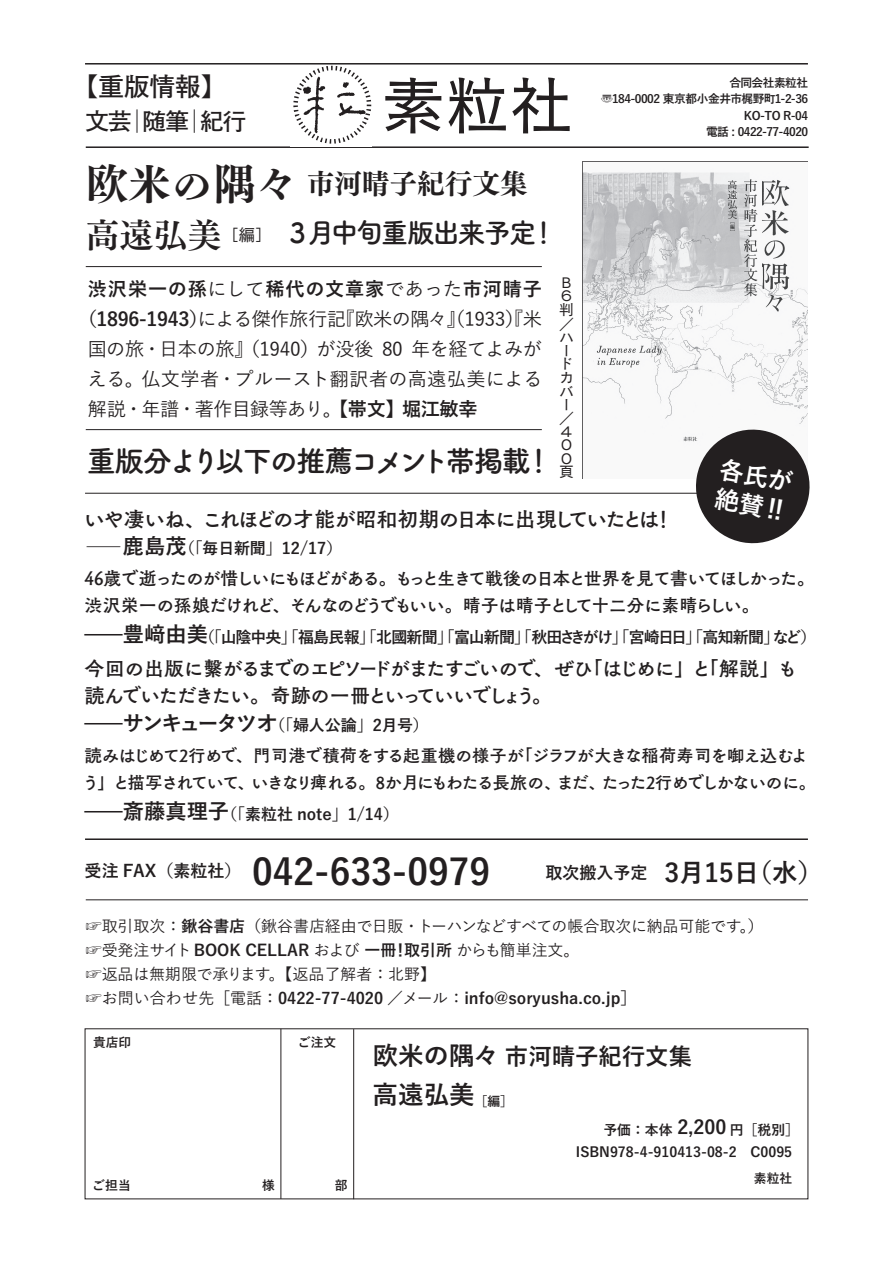
<style>
.page{position:relative;width:893px;height:1263px;background:#fff}
.page>*{position:absolute;margin:0;border:0;box-sizing:border-box;transform-origin:0 0}
.t1{font:63.75px "Cezanne Pro N M";color:#231f20}
.t2{font:700 36.15px "Yu Go";color:#231f20}
.t3{font:34.05px "Tsuku B Min Pr 6 N B";color:#231f20}
.t4{font:29.7px "Tsuku A Rd Gothic Std B";letter-spacing:-.115em;color:#231f20}
.t5{font:27.6px "Tsuku B Min Pr 6 N E";color:#231f20}
.t6{font:27.6px "Tsuku A Rd Gothic Std B";letter-spacing:-.08em;color:#231f20}
.t7{font:700 25.5px "Yu Go";color:#231f20}
.t8{font:25.5px "Toppan Bunkyu Gothic Pr 6 N DB";color:#231f20}
.t9{font:700 24.75px/29.5px "Yu Go";color:#fff}
.t10{font:700 23.4px "Yu Go";color:#231f20}
.t11{font:23.4px "Toppan Bunkyu Gothic Pr 6 N DB";color:#231f20}
.t12{font:21.3px "Tsuku Old Gothic Std B";letter-spacing:-.075em;color:#231f20}
.t13{font:20.25px/27px "Tsuku Old Gothic Std B";letter-spacing:-.1em;color:#231f20}
.t14{font:500 19.2px "Yu Go";letter-spacing:-.02em;color:#231f20}
.t15{font:500 19.2px "Yu Go";letter-spacing:.01em;color:#231f20}
.t16{font:700 19.2px "Yu Go";letter-spacing:.045em;color:#231f20}
.t17{font:18px/27px "Tsuku Old Gothic Std B";letter-spacing:-.09em;color:#231f20}
.t18{font:17.55px/27px "Tsuku Old Gothic Std B";letter-spacing:-.07em;color:#231f20}
.t19{font:500 15.9px/24px "Yu Go";letter-spacing:-.005em;color:#231f20}
.t20{font:700 15.9px "Yu Go";letter-spacing:-.045em;color:#231f20}
.t21{font:700 15.9px "Yu Go";color:#231f20}
.t22{font:14.85px/13.5px "Cezanne Pro N M";color:#231f20}
.t23{font:700 13.8px/21.8px "Yu Go";color:#231f20}
.t24{font:700 12.75px "Yu Go";color:#231f20}
.t25{font:700 11.7px/16.5px "Yu Go";letter-spacing:-.045em;color:#231f20;text-align:right}
.s1{font-size:42.45px}
.s2{font-weight:500}
.s3{font-weight:700}
.s4{font-size:19.2px}
.s5{font-size:21.3px}
.s6{font-family:"Tsuku Old Gothic Std B";font-weight:400;font-size:19.2px}
.s7{font-size:16.95px}
.s8{font-size:25.5px}
.s9{font-size:12.75px}
</style>
<div class="page">
<hr style="left:85px;top:63px;width:723px;height:2px;background:#231f20">
<hr style="left:85px;top:838px;width:723px;height:2px;background:#231f20">
<hr style="left:86px;top:146px;width:723px;height:2px;background:#231f20">
<hr style="left:86px;top:266px;width:456px;height:1px;background:#231f20">
<hr style="left:86px;top:429px;width:456px;height:1px;background:#231f20">
<hr style="left:85px;top:493px;width:723px;height:1px;background:#231f20">
<hr style="left:86px;top:899px;width:722px;height:1px;background:#231f20">
<img style="left:298px;top:73px;width:73px;height:66px">
<div style="left:293px;top:66px;width:78px;height:78px;border:4px dashed #231f20;border-radius:50%"></div>
<hr style="left:281px;top:1029px;width:1px;height:170px;background:#231f20">
<hr style="left:353px;top:1029px;width:1px;height:170px;background:#231f20">
<img style="left:582px;top:161px;width:226px;height:318px">
<svg style="left:691px;top:425px;width:119px;height:119px"></svg>
<h3 class="t8" style="left:73px;top:72px;width:155px">【重版情報】</h3>
<h3 class="t11" style="left:85px;top:108px;width:162px">文芸｜随筆｜紀行</h3>
<h1 class="t1" style="left:381px;top:65px;width:193px">素粒社</h1>
<p class="t25" style="left:601px;top:74px;width:209px">合同会社素粒社<br>〠184-0002 東京都小金井市梶野町1-2-36<br>KO-TO R-04<br>電話 : 0422-77-4020</p>
<h3 class="t5" style="left:86px;top:159px;width:443px"><span class="s1">欧米の隅々</span> 市河晴子紀行文集</h3>
<h3 class="t3" style="left:85px;top:205px;width:189px">高遠弘美<sup>［編］</sup></h3>
<h3 class="t6" style="left:290px;top:211px;width:269px">3月中旬重版出来予定！</h3>
<p class="t16" style="left:88px;top:278px;width:456px">渋沢栄一の孫<span class="s2">にして</span>稀代の文章家<span class="s2">であった</span>市河晴子</p>
<p class="t14" style="left:78px;top:301px;width:466px"><span class="s3">（1896-1943）</span>による傑作旅行記『欧米の隅々』（1933）『米</p>
<p class="t14" style="left:88px;top:331px;width:456px">国の旅・日本の旅』（1940）が没後 80 年を経てよみが</p>
<p class="t15" style="left:88px;top:361px;width:456px">える。仏文学者・プルースト翻訳者の高遠弘美による</p>
<p class="t14" style="left:88px;top:391px;width:391px">解説・年譜・著作目録等あり。<span class="s3">【帯文】堀江敏幸</span></p>
<p class="t22" style="left:559px;top:275px;width:16px">Ｂ<br>６判／ハードカバー／<br>４<br>０<br>０頁</p>
<h3 class="t4" style="left:86px;top:437px;width:469px">重版分より以下の推薦コメント帯掲載！</h3>
<h3 class="t9" style="left:722px;top:455px;width:76px;rotate:10deg">各氏が絶賛‼</h3>
<h3 class="t12" style="left:84px;top:502px;width:592px">いや凄いね、これほどの才能が昭和初期の日本に出現していたとは！</h3>
<p class="t20" style="left:85px;top:539px;width:259px"><span class="s4">―</span><span class="s5">鹿島茂</span>（「毎日新聞」12/17）</p>
<p class="t17" style="left:85px;top:564px;width:732px">46歳で逝ったのが惜しいにもほどがある。もっと生きて戦後の日本と世界を見て書いてほしかった。渋沢栄一の孫娘だけれど、そんなのどうでもいい。晴子は晴子として十二分に素晴らしい。</p>
<p class="t20" style="left:85px;top:628px;width:733px"><span class="s6">―</span><span class="s5">豊﨑由美</span>（「山陰中央」「福島民報」「北國新聞」「富山新聞」「秋田さきがけ」「宮崎日日」「高知新聞」など）</p>
<p class="t13" style="left:85px;top:654px;width:715px">今回の出版に繫がるまでのエピソードがまたすごいので、ぜひ「はじめに」と「解説」も読んでいただきたい。奇跡の一冊といっていいでしょう。</p>
<p class="t20" style="left:85px;top:716px;width:346px"><span class="s6">―</span><span class="s5">サンキュータツオ</span>（「婦人公論」2月号）</p>
<p class="t18" style="left:82px;top:741px;width:736px">読みはじめて2行めで、門司港で積荷をする起重機の様子が「ジラフが大きな稲荷寿司を啣え込むよう」と描写されていて、いきなり痺れる。8か月にもわたる長旅の、まだ、たった2行めでしかないのに。</p>
<p class="t21" style="left:85px;top:805px;width:316px"><span class="s6">―</span><span class="s5">斎藤真理子</span>（「素粒社 note」1/14）</p>
<h2 class="t2" style="left:85px;top:851px;width:407px"><sup>受注</sup> <sup>FAX（素粒社）</sup> 042-633-0979</h2>
<p class="t19" style="left:86px;top:912px;width:679px">☞取引取次：<span class="s3">鍬谷書店</span>（鍬谷書店経由で日販・トーハンなどすべての帳合取次に納品可能です。）☞受発注サイト<span class="s3">BOOK CELLAR</span> および <span class="s3">一冊！取引所</span> からも簡単注文。<br>☞返品は無期限で承ります。【返品了解者：北野】<br>☞お問い合わせ先［電話：<span class="s3">0422-77-4020</span> ／メール：<span class="s3">info@soryusha.co.jp］</span></p>
<h3 class="t7" style="left:545px;top:858px;width:279px"><span class="s7">取次搬入予定　</span>3月15日（水）</h3>
<p class="t24" style="left:93px;top:1035px;width:40px">貴店印</p>
<p class="t24" style="left:298px;top:1035px;width:40px">ご注文</p>
<p class="t24" style="left:335px;top:1178px;width:14px">部</p>
<h3 class="t10" style="left:373px;top:1043px;width:321px"><span class="s8">欧米の隅々</span> 市河晴子紀行文集</h3>
<h3 class="t7" style="left:373px;top:1080px;width:142px">高遠弘美<span class="s9">［編］</span></h3>
<p class="t23" style="left:576px;top:1119px;width:225px;text-indent:28px">予価：本体 <span class="s4">2,200</span> 円［税別］<br>ISBN978-4-910413-08-2　C0095</p>
<p class="t24" style="left:754px;top:1171px;width:40px">素粒社</p>
</div>
